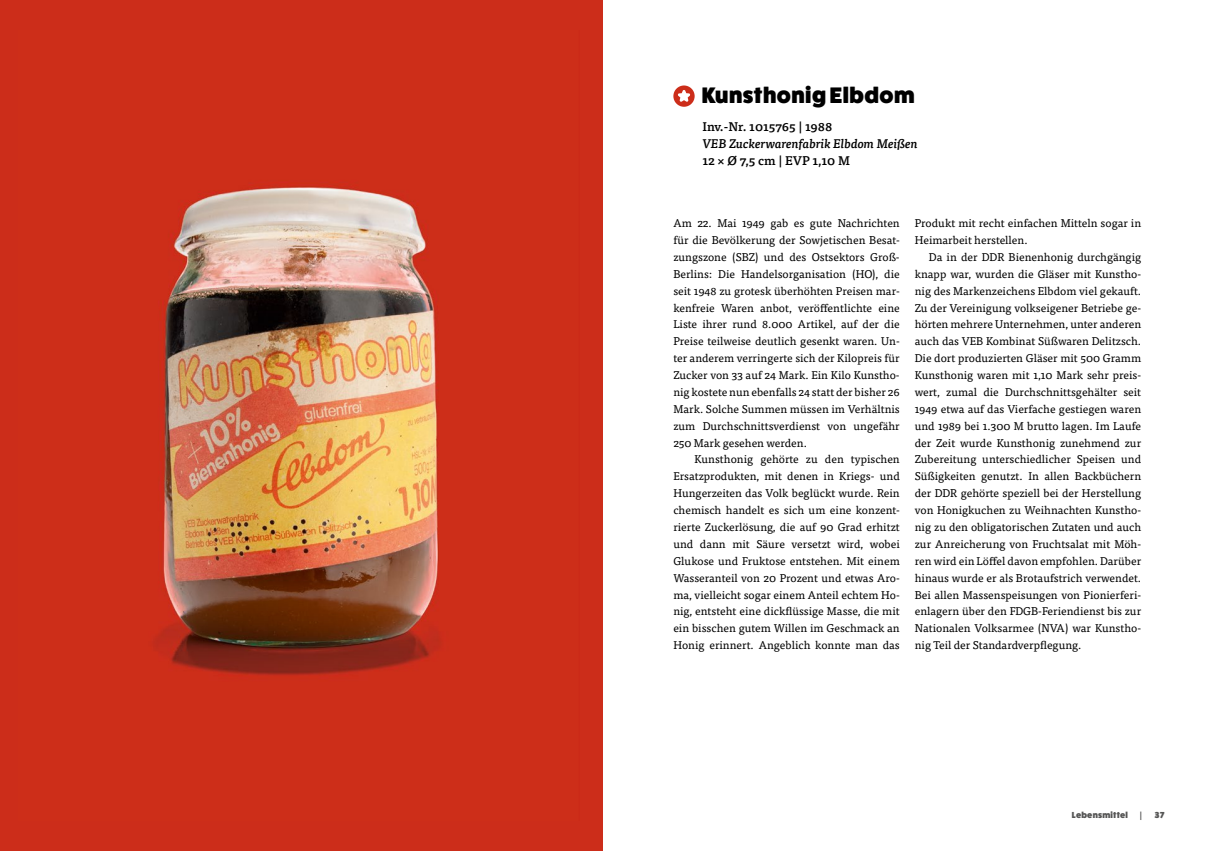
<style>
.page{position:relative;width:1205px;height:851px;background:#fff}
.page>*{position:absolute;margin:0;border:0;box-sizing:border-box;transform-origin:0 0}
.t1{font:800 22.5px "Fat Frank";letter-spacing:.02em;color:#000}
.t2{font:500 12.5px "Tisa Pro";color:#000}
.t3{font:italic 500 12.5px "Tisa Pro";color:#000}
.t4{font:11.25px/16.9px "Tisa Pro";color:#000;text-align:justify}
.t5{font:800 8.75px "Fat Frank";letter-spacing:.02em;color:#565655}
</style>
<div class="page">
<div style="left:0;top:0;width:602px;height:850px;background:#cc2d1a"></div>
<img style="left:154px;top:186px;width:287px;height:489px">
<svg style="left:673px;top:85px;width:21px;height:22px"></svg>
<h1 class="t1" style="left:702px;top:83px;width:214px">Kunsthonig Elbdom</h1>
<p class="t2" style="left:702px;top:117px;width:131px">Inv.-Nr. 1015765 | 1988</p>
<p class="t3" style="left:702px;top:134px;width:217px">VEB Zuckerwarenfabrik Elbdom Meißen</p>
<p class="t2" style="left:702px;top:151px;width:149px">12 × Ø 7,5 cm | EVP 1,10 M</p>
<p class="t4" style="left:673px;top:214px;width:228px">Am 22. Mai 1949 gab es gute Nachrichten für die Bevölkerung der Sowjetischen Besat&shy;zungszone (SBZ) und des Ostsektors Groß-Berlins: Die Handelsorganisation (HO), die seit 1948 zu grotesk überhöhten Preisen mar&shy;kenfreie Waren anbot, veröffentlichte eine Liste ihrer rund 8.000 Artikel, auf der die Preise teilweise deutlich gesenkt waren. Un&shy;ter anderem verringerte sich der Kilopreis für Zucker von 33 auf 24 Mark. Ein Kilo Kunstho&shy;nig kostete nun ebenfalls 24 statt der bisher 26<br>Mark. Solche Summen müssen im Verhältnis zum Durchschnittsverdienst von ungefähr 250 Mark gesehen werden.</p>
<p class="t4" style="left:673px;top:450px;width:228px;text-indent:21px">Kunsthonig gehörte zu den typischen Ersatzprodukten, mit denen in Kriegs- und Hungerzeiten das Volk beglückt wurde. Rein chemisch handelt es sich um eine konzent&shy;rierte Zuckerlösung, die auf 90 Grad erhitzt und dann mit Säure versetzt wird, wobei Glukose und Fruktose entstehen. Mit einem Wasseranteil von 20 Prozent und etwas Aro&shy;ma, vielleicht sogar einem Anteil echtem Ho&shy;nig, entsteht eine dickflüssige Masse, die mit ein bisschen gutem Willen im Geschmack an Honig erinnert. Angeblich konnte man das</p>
<p class="t4" style="left:915px;top:214px;width:228px">Produkt mit recht einfachen Mitteln sogar in<br>Heimarbeit herstellen.</p>
<p class="t4" style="left:915px;top:248px;width:228px;text-indent:14px">Da in der DDR Bienenhonig durchgängig knapp war, wurden die Gläser mit Kunstho&shy;nig des Markenzeichens Elbdom viel gekauft.<br>Zu der Vereinigung volkseigener Betriebe ge&shy;hörten mehrere Unternehmen, unter anderen auch das VEB Kombinat Süßwaren Delitzsch.<br>Die dort produzierten Gläser mit 500 Gramm Kunsthonig waren mit 1,10 Mark sehr preis&shy;wert, zumal die Durchschnittsgehälter seit 1949 etwa auf das Vierfache gestiegen waren und 1989 bei 1.300 M brutto lagen. Im Laufe der Zeit wurde Kunsthonig zunehmend zur Zubereitung unterschiedlicher Speisen und Süßigkeiten genutzt. In allen Backbüchern der DDR gehörte speziell bei der Herstellung von Honigkuchen zu Weihnachten Kunstho&shy;nig zu den obligatorischen Zutaten und auch zur Anreicherung von Fruchtsalat mit Möh&shy;ren wird ein Löffel davon empfohlen. Darüber hinaus wurde er als Brotaufstrich verwendet.<br>Bei allen Massenspeisungen von Pionierferi&shy;enlagern über den FDGB-Feriendienst bis zur Nationalen Volksarmee (NVA) war Kunstho&shy;nig Teil der Standardverpflegung.</p>
<p class="t5" style="left:1072px;top:810px;width:57px">Lebensmittel</p>
<p class="t5" style="left:1140px;top:810px;width:3px">|</p>
<p class="t5" style="left:1154px;top:810px;width:11px">37</p>
</div>
